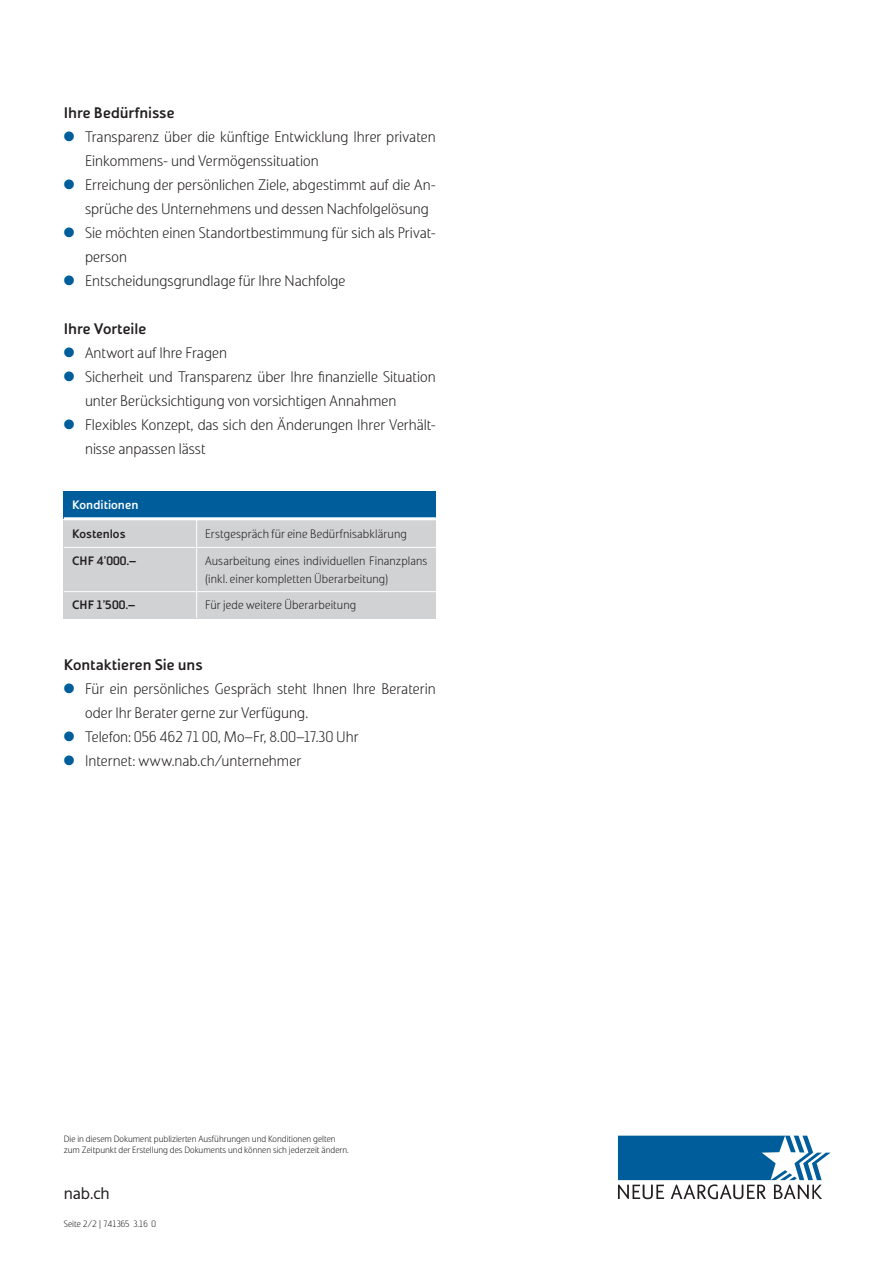
<style>
.page{position:relative;width:893px;height:1263px;background:#fff}
.page>*{position:absolute;margin:0;border:0;box-sizing:border-box;transform-origin:0 0}
.t1{font:16.5px "Solo Sans";color:#231f20}
.t2{font:300 15px/24px "Solo Sans";color:#231f20}
.t3{font:700 15px "Solo Sans";letter-spacing:-.005em;color:#231f20}
.t4{font:300 12px/18px "Solo Sans";letter-spacing:.01em;color:#231f20}
.t5{font:700 12px "Solo Sans";color:#231f20}
.t6{font:700 12px "Solo Sans";color:#fff}
.t7{font:300 9px/10.5px "Solo Sans";color:#231f20}
.s1{color:#005d9c}
</style>
<div class="page">
<div style="left:64px;top:520px;width:372px;height:98px;background:#d1d2d4"></div>
<svg style="left:64px;top:520px;width:372px;height:27px"></svg>
<hr style="left:64px;top:547px;width:133px;height:1px;background:#fff">
<hr style="left:197px;top:547px;width:239px;height:1px;background:#fff">
<hr style="left:196px;top:548px;width:1px;height:43px;background:#fff">
<hr style="left:64px;top:591px;width:133px;height:1px;background:#fff">
<hr style="left:197px;top:591px;width:239px;height:1px;background:#fff">
<svg style="left:196px;top:592px;width:1px;height:26px"></svg>
<div style="left:64px;top:492px;width:372px;height:27px;background:#005d9c"></div>
<svg style="left:618px;top:1136px;width:213px;height:63px"></svg>
<hr style="left:64px;top:517px;width:372px;height:3px;background:#fff">
<p class="t3" style="left:64px;top:103px;width:112px">Ihre Bedürfnisse</p>
<p class="t2" style="left:85px;top:125px;width:352px;text-indent:-21px"><span class="s1">●</span> Transparenz über die künftige Entwicklung Ihrer privaten<br>Einkommens- und Vermögenssituation</p>
<p class="t2" style="left:85px;top:173px;width:352px;text-indent:-21px"><span class="s1">●</span> Erreichung der persönlichen Ziele, abgestimmt auf die An&shy;sprüche des Unternehmens und dessen Nachfolgelösung</p>
<p class="t2" style="left:85px;top:221px;width:352px;text-indent:-21px"><span class="s1">●</span> Sie möchten einen Standortbestimmung für sich als Privat&shy;person</p>
<p class="t2" style="left:64px;top:269px;width:283px"><span class="s1">●</span> Entscheidungsgrundlage für Ihre Nachfolge</p>
<p class="t3" style="left:64px;top:319px;width:84px">Ihre Vorteile</p>
<p class="t2" style="left:64px;top:341px;width:165px"><span class="s1">●</span> Antwort auf Ihre Fragen</p>
<p class="t2" style="left:85px;top:365px;width:352px;text-indent:-21px"><span class="s1">●</span> Sicherheit und Transparenz über Ihre finanzielle Situation unter Berücksichtigung von vorsichtigen Annahmen</p>
<p class="t2" style="left:85px;top:413px;width:352px;text-indent:-21px"><span class="s1">●</span> Flexibles Konzept, das sich den Änderungen Ihrer Verhält&shy;nisse anpassen lässt</p>
<p class="t6" style="left:72px;top:498px;width:68px">Konditionen</p>
<p class="t5" style="left:72px;top:526px;width:55px">Kostenlos</p>
<p class="t4" style="left:205px;top:525px;width:203px">Erstgespräch für eine Bedürfnisabklärung</p>
<p class="t5" style="left:72px;top:554px;width:65px">CHF 4’000.–</p>
<p class="t4" style="left:205px;top:552px;width:224px">Ausarbeitung eines individuellen Finanzplans (inkl. einer kompletten Überarbeitung)</p>
<p class="t5" style="left:72px;top:598px;width:64px">CHF 1’500.–</p>
<p class="t4" style="left:205px;top:596px;width:153px">Für jede weitere Überarbeitung</p>
<p class="t3" style="left:64px;top:655px;width:141px">Kontaktieren Sie uns</p>
<p class="t2" style="left:85px;top:677px;width:352px;text-indent:-21px"><span class="s1">●</span> Für ein persönliches Gespräch steht Ihnen Ihre Beraterin oder Ihr Berater gerne zur Verfügung.</p>
<p class="t2" style="left:64px;top:725px;width:296px"><span class="s1">●</span> Telefon: 056 462 71 00, Mo–Fr, 8.00–17.30 Uhr</p>
<p class="t2" style="left:64px;top:749px;width:239px"><span class="s1">●</span> Internet: www.nab.ch/unternehmer</p>
<p class="t7" style="left:64px;top:1134px;width:287px">Die in diesem Dokument publizierten Ausführungen und Konditionen gelten zum Zeitpunkt der Erstellung des Dokuments und können sich jederzeit ändern.</p>
<p class="t1" style="left:64px;top:1184px;width:48px">nab.ch</p>
<p class="t7" style="left:64px;top:1219px;width:94px">Seite 2/2 | 741365 3.16 0</p>
</div>
